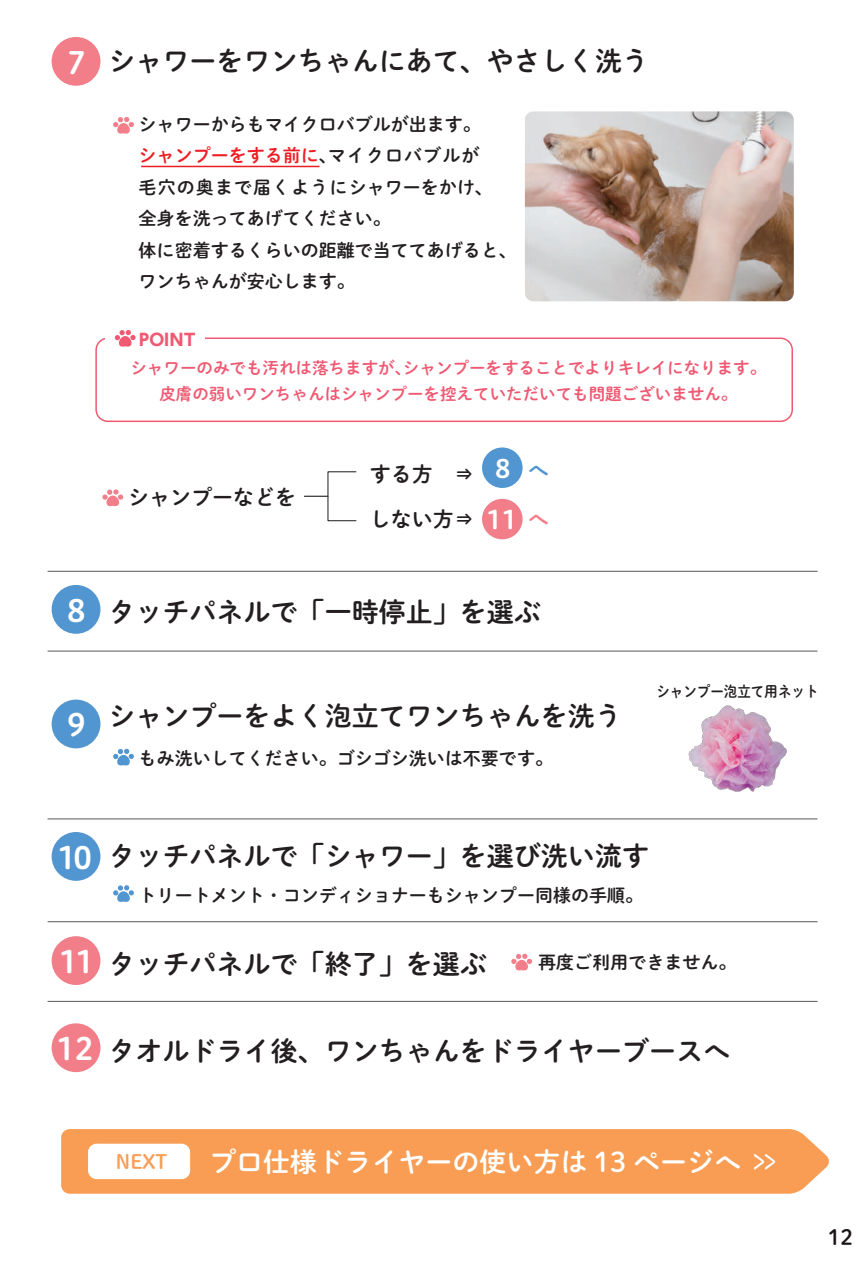
<style>
.page{position:relative;width:864px;height:1263px;background:#fff}
.page>*{position:absolute;margin:0;border:0;box-sizing:border-box;transform-origin:0 0}
.t1{font:30.45px "Hiragino UD Sans R Std W6";color:#fff}
.t2{font:27px "P Shuei M Go Std B";color:#231f20}
.t3{font:27px "P Shuei M Go Std B";color:#fff}
.t4{font:25.35px/51.3px "Hiragino UD Sans R Std W6";color:#fff;text-align:center}
.t5{font:21px/44.7px "P Shuei M Go Std B";color:#231f20}
.t6{font:21px "P Shuei M Go Std B";color:#1a1415}
.t7{font:21px "P Shuei M Go Std B";color:#5296d1}
.t8{font:21px "P Shuei M Go Std B";color:#f27e8a}
.t9{font:19.5px "P Shuei M Go Std B";color:#f89d53}
.t10{font:18px/31.5px "P Shuei M Go Std B";color:#231f20}
.t11{font:16.5px/25.5px "P Shuei M Go Std B";color:#f05972;text-align:center}
.t12{font:700 16.5px "UD Shin Go NT Pro";letter-spacing:.02em;color:#f05972}
.t13{font:15px "P Shuei M Go Std B";color:#231f20;scale:.9 1}
.s1{color:#ee1d23}
.s2{font-family:"Hiragino UD Sans R Std W6";font-size:30.45px;color:#fff}
</style>
<div class="page">
<div style="left:95px;top:337px;width:697px;height:85px;border:2px solid #f05972;border-radius:12px"></div>
<div style="left:105px;top:328px;width:100px;height:21px;background:#fff"></div>
<svg style="left:115px;top:330px;width:20px;height:17px"></svg>
<div style="left:52px;top:37px;width:48px;height:49px;background:#f27e8a;border-radius:50%"></div>
<hr style="left:48px;top:571px;width:768px;height:1px;background:#57585a">
<div style="left:52px;top:585px;width:48px;height:49px;background:#5296d1;border-radius:50%"></div>
<hr style="left:48px;top:818px;width:768px;height:1px;background:#57585a">
<svg style="left:113px;top:885px;width:21px;height:17px"></svg>
<div style="left:52px;top:832px;width:48px;height:49px;background:#5296d1;border-radius:50%"></div>
<svg style="left:511px;top:954px;width:21px;height:16px"></svg>
<hr style="left:48px;top:921px;width:768px;height:1px;background:#57585a">
<div style="left:52px;top:936px;width:48px;height:49px;background:#f27e8a;border-radius:50%"></div>
<hr style="left:48px;top:1001px;width:768px;height:1px;background:#57585a">
<div style="left:52px;top:1023px;width:48px;height:49px;background:#f27e8a;border-radius:50%"></div>
<hr style="left:48px;top:651px;width:768px;height:1px;background:#57585a">
<svg style="left:113px;top:749px;width:21px;height:16px"></svg>
<svg style="left:113px;top:117px;width:21px;height:17px"></svg>
<div style="left:482px;top:447px;width:40px;height:41px;background:#5296d1;border-radius:50%"></div>
<div style="left:482px;top:499px;width:40px;height:40px;background:#f27e8a;border-radius:50%"></div>
<svg style="left:304px;top:496px;width:24px;height:1px"></svg>
<svg style="left:102px;top:489px;width:21px;height:17px"></svg>
<hr style="left:141px;top:166px;width:178px;height:1px;background:#ee1d23">
<img style="left:524px;top:111px;width:269px;height:190px">
<img style="left:688px;top:705px;width:99px;height:87px">
<div style="left:52px;top:699px;width:48px;height:49px;background:#5296d1;border-radius:50%"></div>
<div style="left:61px;top:1129px;width:768px;height:65px;background:#f89d53"></div>
<div style="left:88px;top:1144px;width:102px;height:35px;background:#fff;border-radius:9px"></div>
<h1 class="t1" style="left:61px;top:39px;width:32px">７</h1>
<h1 class="t1" style="left:61px;top:587px;width:32px">８</h1>
<h1 class="t1" style="left:61px;top:702px;width:32px">９</h1>
<h2 class="t2" style="left:108px;top:41px;width:541px">シャワーをワンちゃんにあて、やさしく洗う</h2>
<p class="t10" style="left:138px;top:108px;width:380px">シャワーからもマイクロバブルが出ます。<br><span class="s1">シャンプーをする前に</span>、マイクロバブルが<br>毛穴の奥まで届くようにシャワーをかけ、<br>全身を洗ってあげてください。<br>体に密着するくらいの距離で当ててあげると、ワンちゃんが安心します。</p>
<p class="t12" style="left:139px;top:326px;width:58px">POINT</p>
<p class="t11" style="left:130px;top:355px;width:637px">シャワーのみでも汚れは落ちますが、シャンプーをすることでよりキレイになります。皮膚の弱いワンちゃんはシャンプーを控えていただいても問題ございません。</p>
<p class="t5" style="left:128px;top:474px;width:170px">シャンプーなどを</p>
<h3 class="t4" style="left:486px;top:442px;width:32px">8<br>11</h3>
<p class="t5" style="left:370px;top:451px;width:106px">する方 ⇒しない方⇒</p>
<p class="t7" style="left:527px;top:455px;width:22px">へ</p>
<p class="t8" style="left:527px;top:503px;width:22px">へ</p>
<h2 class="t2" style="left:108px;top:592px;width:433px">タッチパネルで「一時停止」を選ぶ</h2>
<h2 class="t2" style="left:108px;top:696px;width:514px">シャンプーをよく泡立てワンちゃんを洗う</h2>
<p class="t10" style="left:139px;top:742px;width:415px">もみ洗いしてください。ゴシゴシ洗いは不要です。</p>
<p class="t13" style="left:656px;top:680px;width:181px">シャンプー泡立て用ネット</p>
<h1 class="t1" style="left:57px;top:834px;width:42px">1０</h1>
<h1 class="t1" style="left:59px;top:938px;width:43px">1１</h1>
<h2 class="t2" style="left:108px;top:836px;width:541px">タッチパネルで「シャワー」を選び洗い流す</h2>
<p class="t10" style="left:139px;top:878px;width:505px">トリートメント・コンディショナーもシャンプー同様の手順。</p>
<h2 class="t2" style="left:108px;top:943px;width:379px">タッチパネルで「終了」を選ぶ</h2>
<p class="t10" style="left:538px;top:945px;width:199px">再度ご利用できません。</p>
<h2 class="t2" style="left:56px;top:1030px;width:675px"><span class="s2">12</span> タオルドライ後、ワンちゃんをドライヤーブースへ</h2>
<p class="t9" style="left:116px;top:1147px;width:53px">NEXT</p>
<h2 class="t3" style="left:209px;top:1141px;width:570px">プロ仕様ドライヤーの使い方は 13 ページへ ＞＞</h2>
<p class="t6" style="left:827px;top:1221px;width:26px">12</p>
</div>
